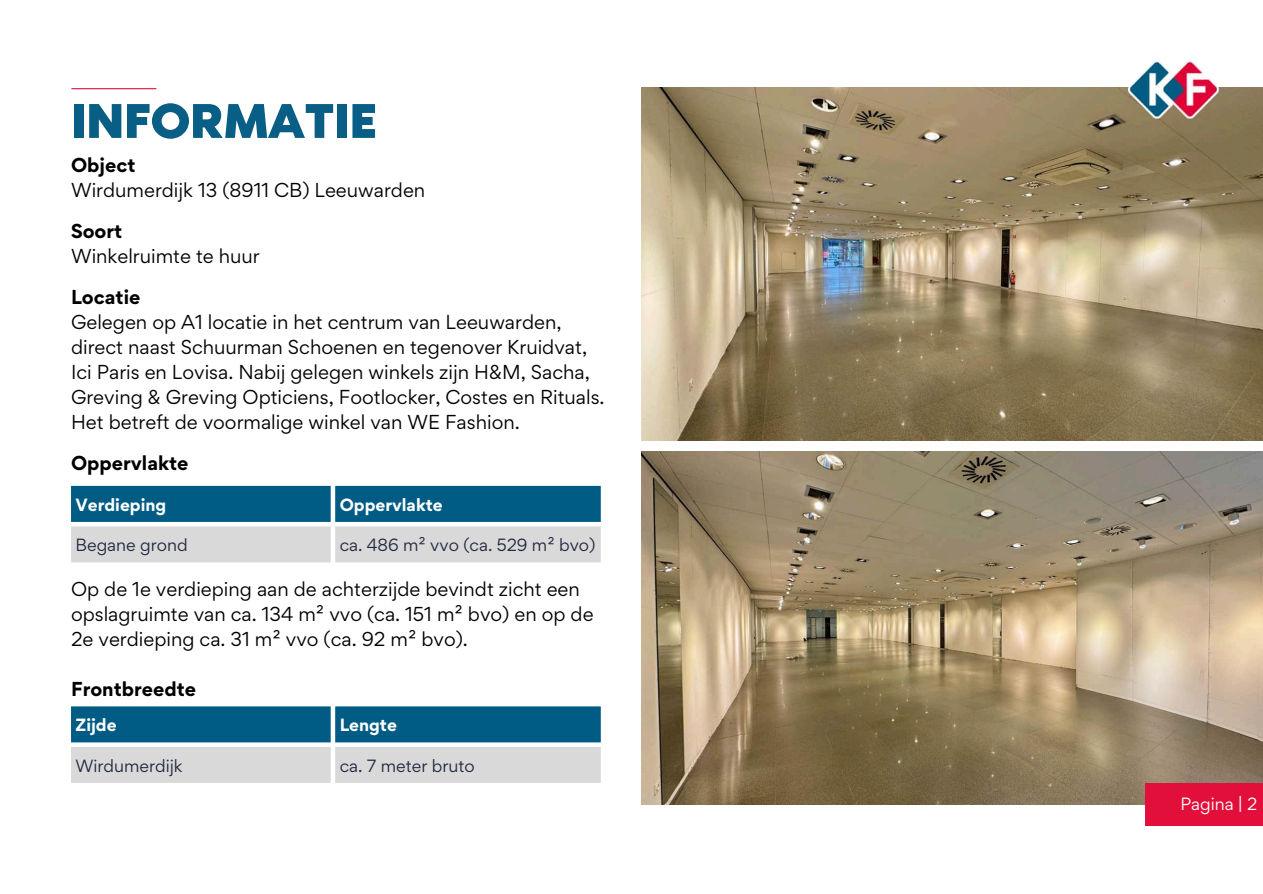
<style>
.page{position:relative;width:1263px;height:894px;background:#fff}
.page>*{position:absolute;margin:0;border:0;box-sizing:border-box;transform-origin:0 0}
.t1{font:61.35px "RTL Media Pro Medium";color:#095e86}
.t2{font:18px/25px "Gordita";color:#000}
.t3{font:700 18px "Gordita";color:#000}
.t4{font:15.75px "Gordita";color:#22283f}
.t5{font:700 15.75px "Gordita";color:#fff}
.t6{font:15.75px "Gordita";color:#fff}
.s1{font-weight:700}
</style>
<div class="page">
<hr style="left:72px;top:88px;width:84px;height:1px;background:#e10f3a">
<img style="left:641px;top:87px;width:621px;height:353px">
<img style="left:641px;top:451px;width:621px;height:353px">
<img style="left:1128px;top:60px;width:90px;height:59px">
<div style="left:1146px;top:782px;width:117px;height:43px;background:#e10f3a"></div>
<svg style="left:71px;top:485px;width:530px;height:77px;background:#78a2b5"></svg>
<svg style="left:71px;top:706px;width:530px;height:76px;background:#77a2b4"></svg>
<p class="t1" style="left:71px;top:94px;width:307px">INFORMATIE</p>
<h3 class="t2" style="left:71px;top:152px;width:356px"><span class="s1">Object<br></span>Wirdumerdijk 13 (8911 CB) Leeuwarden</h3>
<h2 class="t2" style="left:71px;top:218px;width:190px"><span class="s1">Soort<br></span>Winkelruimte te huur</h2>
<h3 class="t2" style="left:71px;top:284px;width:535px"><span class="s1">Locatie<br></span>Gelegen op A1 locatie in het centrum van Leeuwarden, direct naast Schuurman Schoenen en tegenover Kruidvat, Ici Paris en Lovisa. Nabij gelegen winkels zijn H&amp;M, Sacha, Greving &amp; Greving Opticiens, Footlocker, Costes en Rituals.<br>Het betreft de voormalige winkel van WE Fashion.</h3>
<h2 class="t3" style="left:71px;top:451px;width:119px">Oppervlakte</h2>
<p class="t5" style="left:76px;top:493px;width:92px">Verdieping</p>
<p class="t5" style="left:340px;top:493px;width:105px">Oppervlakte</p>
<p class="t4" style="left:76px;top:534px;width:114px">Begane grond</p>
<p class="t4" style="left:340px;top:534px;width:257px">ca. 486 m² vvo (ca. 529 m² bvo)</p>
<p class="t2" style="left:71px;top:575px;width:524px">Op de 1e verdieping aan de achterzijde bevindt zicht een opslagruimte van ca. 134 m² vvo (ca. 151 m² bvo) en op de<br>2e verdieping ca. 31 m² vvo (ca. 92 m² bvo).</p>
<p class="t3" style="left:71px;top:676px;width:127px">Frontbreedte</p>
<p class="t5" style="left:76px;top:714px;width:43px">Zijde</p>
<p class="t5" style="left:340px;top:714px;width:59px">Lengte</p>
<p class="t4" style="left:76px;top:754px;width:108px">Wirdumerdijk</p>
<p class="t4" style="left:340px;top:754px;width:136px">ca. 7 meter bruto</p>
<h3 class="t6" style="left:1180px;top:793px;width:78px">Pagina | 2</h3>
</div>
